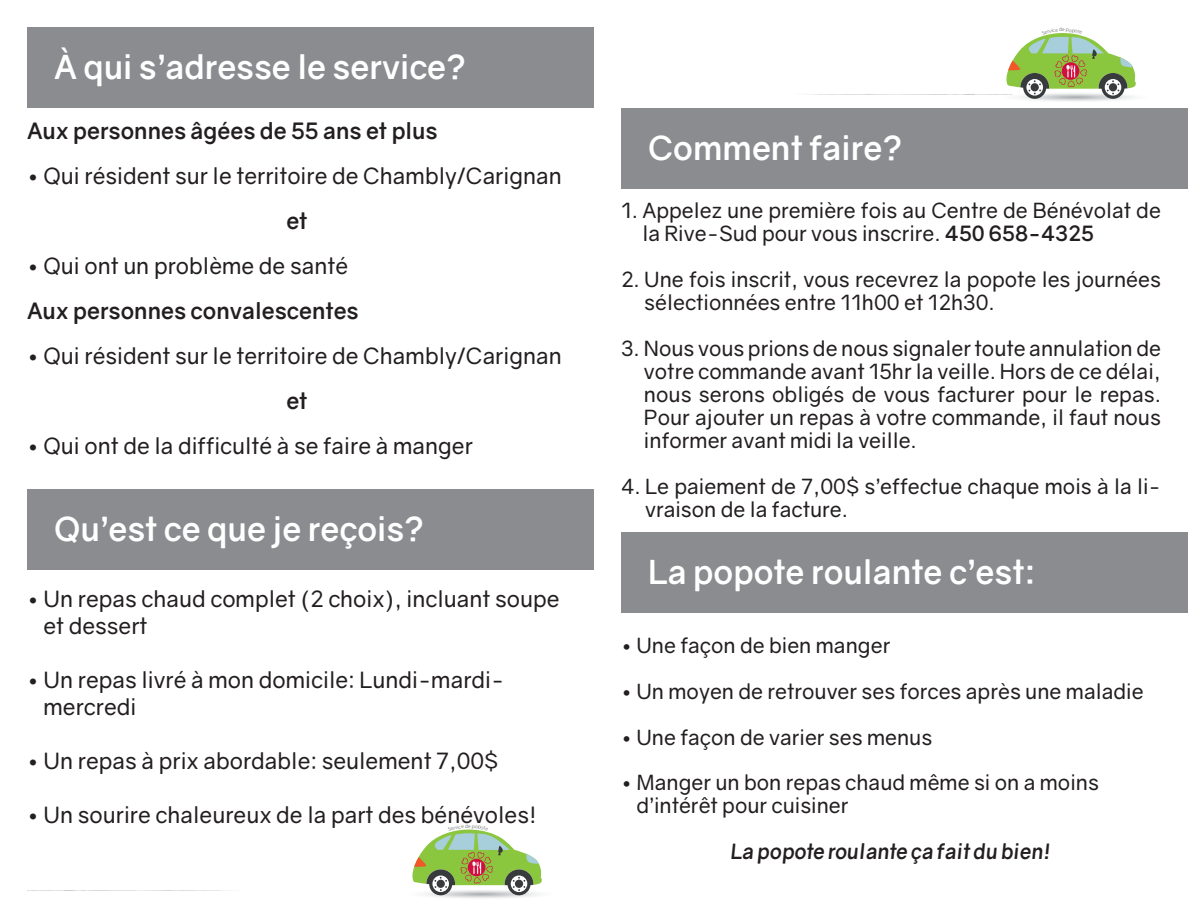
<style>
.page{position:relative;width:1188px;height:918px;background:#fff}
.page>*{position:absolute;margin:0;border:0;box-sizing:border-box;transform-origin:0 0}
.Style_de_paragraphe_1{font:700 33px "Gravity";color:#fff}
.t1{font:22.5px/27px "Gravity";color:#231f20}
.t2{font:700 22.5px "Gravity";color:#231f20}
.t3{font:21px/23px "Gravity";color:#231f20}
.t4{font:italic 700 21px "Gravity";color:#231f20}
.s1{font-weight:700}
</style>
<div class="page">
<img style="left:426px;top:895px;width:111px;height:3px">
<div style="left:27px;top:27px;width:567px;height:81px;background:#8a8c8f"></div>
<div style="left:27px;top:489px;width:567px;height:81px;background:#8a8c8f"></div>
<div style="left:621px;top:108px;width:567px;height:81px;background:#8a8c8f"></div>
<div style="left:621px;top:532px;width:567px;height:81px;background:#8a8c8f"></div>
<svg style="left:27px;top:890px;width:203px;height:1px"></svg>
<svg style="left:806px;top:33px;width:331px;height:66px"></svg>
<svg style="left:412px;top:829px;width:130px;height:66px"></svg>
<p class="Style_de_paragraphe_1" style="left:54px;top:46px;width:414px">À qui s’adresse le service?</p>
<p class="t2" style="left:27px;top:117px;width:412px">Aux personnes âgées de 55 ans et plus</p>
<p class="t1" style="left:27px;top:163px;width:536px">• Qui résident sur le territoire de Chambly/Carignan</p>
<p class="t2" style="left:286px;top:207px;width:23px">et</p>
<p class="t1" style="left:27px;top:253px;width:323px">• Qui ont un problème de santé</p>
<p class="t2" style="left:27px;top:297px;width:333px">Aux personnes convalescentes</p>
<p class="t1" style="left:27px;top:343px;width:536px">• Qui résident sur le territoire de Chambly/Carignan</p>
<p class="t2" style="left:286px;top:387px;width:23px">et</p>
<p class="t1" style="left:27px;top:433px;width:447px">• Qui ont de la difficulté à se faire à manger</p>
<p class="Style_de_paragraphe_1" style="left:54px;top:509px;width:372px">Qu’est ce que je reçois?</p>
<p class="t1" style="left:44px;top:585px;width:518px;text-indent:-17px">• Un repas chaud complet (2 choix), incluant soupe et dessert</p>
<p class="t1" style="left:44px;top:666px;width:462px;text-indent:-17px">• Un repas livré à mon domicile: Lundi-mardi&shy;mercredi</p>
<p class="t1" style="left:27px;top:748px;width:473px">• Un repas à prix abordable: seulement 7,00$</p>
<p class="t1" style="left:27px;top:802px;width:511px">• Un sourire chaleureux de la part des bénévoles!</p>
<p class="Style_de_paragraphe_1" style="left:648px;top:127px;width:256px">Comment faire?</p>
<p class="t3" style="left:642px;top:199px;width:520px;text-indent:-21px">1. Appelez une première fois au Centre de Bénévolat de la Rive-Sud pour vous inscrire. <span class="s1">450 658-4325</span></p>
<p class="t3" style="left:644px;top:268px;width:518px;text-indent:-23px">2. Une fois inscrit, vous recevrez la popote les journées sélectionnées entre 11h00 et 12h30.</p>
<p class="t3" style="left:644px;top:337px;width:519px;text-align:justify;text-indent:-23px">3. Nous vous prions de nous signaler toute annulation de votre commande avant 15hr la veille. Hors de ce délai, nous serons obligés de vous facturer pour le repas.<br>Pour ajouter un repas à votre commande, il faut nous informer avant midi la veille.</p>
<p class="t3" style="left:645px;top:475px;width:517px;text-indent:-24px">4. Le paiement de 7,00$ s’effectue chaque mois à la li&shy;vraison de la facture.</p>
<p class="Style_de_paragraphe_1" style="left:648px;top:551px;width:389px">La popote roulante c’est:</p>
<p class="t3" style="left:621px;top:634px;width:271px">• Une façon de bien manger</p>
<p class="t3" style="left:621px;top:680px;width:524px">• Un moyen de retrouver ses forces après une maladie</p>
<p class="t3" style="left:621px;top:726px;width:313px">• Une façon de varier ses menus</p>
<p class="t3" style="left:636px;top:771px;width:464px;text-indent:-15px">• Manger un bon repas chaud même si on a moins d’intérêt pour cuisiner</p>
<p class="t4" style="left:731px;top:838px;width:322px">La popote roulante ça fait du bien!</p>
</div>
